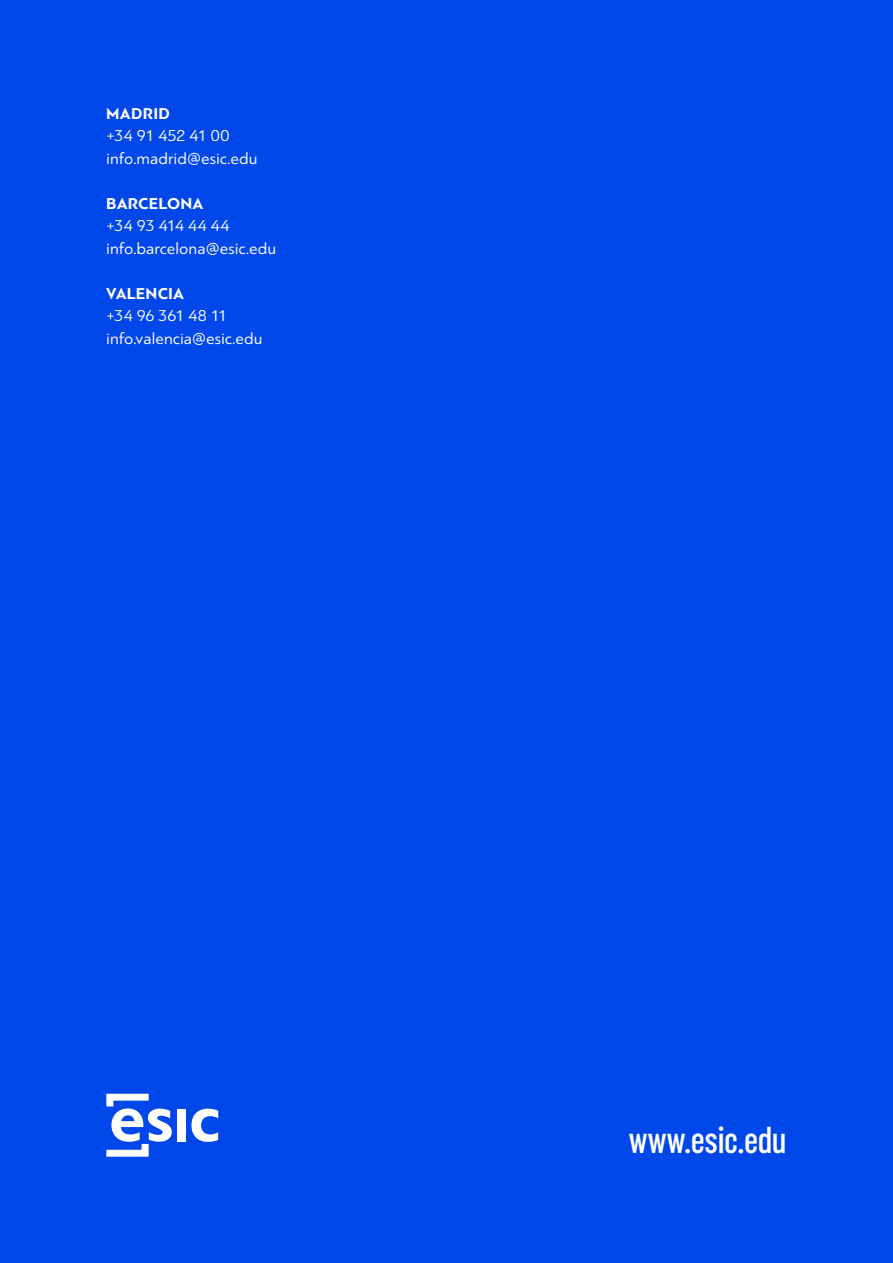
<style>
.page{position:relative;width:893px;height:1263px;background:#0047e9}
.page>*{position:absolute;margin:0;border:0;box-sizing:border-box;transform-origin:0 0}
.t1{font:500 extra-condensed 37.5px "Uniform";letter-spacing:-.015em;color:#fff}
.t2{font:16.5px/22.5px "PF Bague Sans Pro";color:#fff}
.t3{font:700 16.5px "PF Bague Sans Pro";letter-spacing:.01em;color:#fff}
</style>
<div class="page">
<div style="left:177px;top:1109px;width:9px;height:33px;background:#fff"></div>
<svg style="left:106px;top:1094px;width:66px;height:63px"></svg>
<svg style="left:191px;top:1109px;width:27px;height:33px"></svg>
<p class="t3" style="left:106px;top:103px;width:65px">MADRID</p>
<p class="t2" style="left:106px;top:125px;width:153px">+34 91 452 41 00 info.madrid@esic.edu</p>
<p class="t3" style="left:106px;top:193px;width:99px">BARCELONA</p>
<p class="t2" style="left:106px;top:215px;width:171px">+34 93 414 44 44 info.barcelona@esic.edu</p>
<p class="t3" style="left:106px;top:283px;width:79px">VALENCIA</p>
<p class="t2" style="left:106px;top:305px;width:158px">+34 96 361 48 11 info.valencia@esic.edu</p>
<h1 class="t1" style="left:629px;top:1118px;width:159px">www.esic.edu</h1>
</div>
